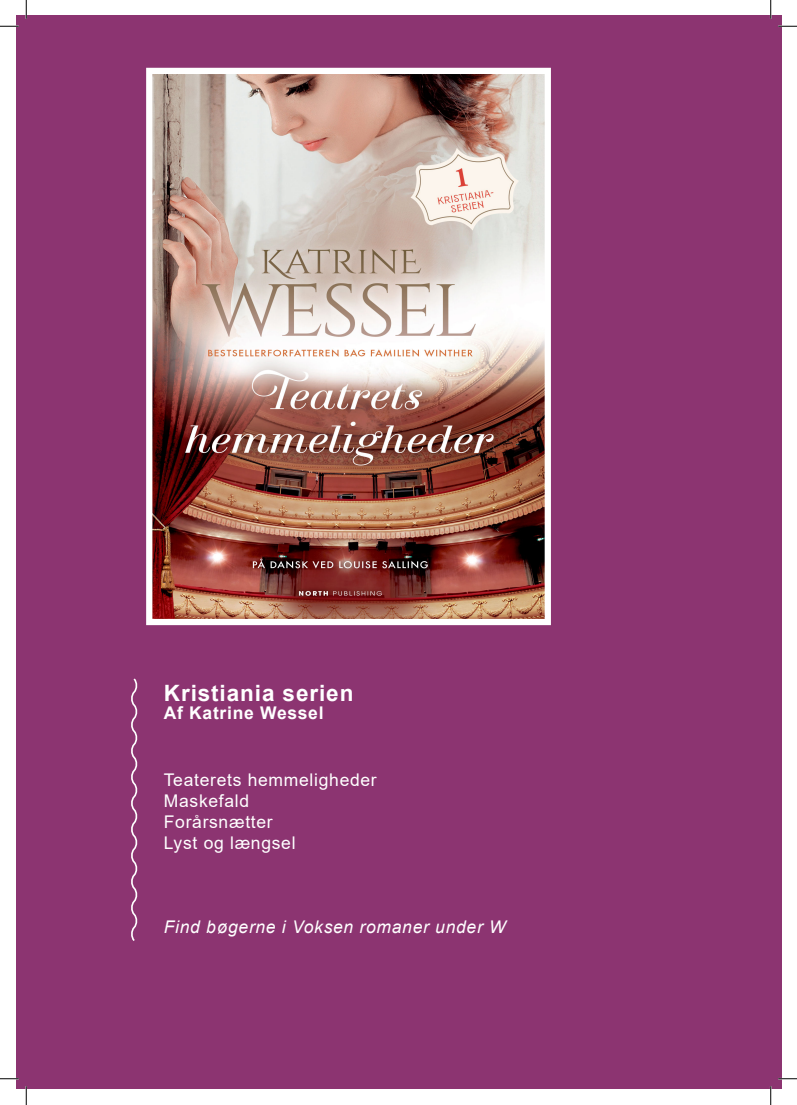
<style>
.page{position:relative;width:797px;height:1105px;background:#fff}
.page>*{position:absolute;margin:0;border:0;box-sizing:border-box;transform-origin:0 0}
.Body_Text{font:700 22.5px "Arial";letter-spacing:.04em;color:#fff}
.Body_Text-2{font:17.5px/21px "Arial";letter-spacing:.04em;color:#fff}
.Body_Text-3{font:italic 17.5px "Arial";letter-spacing:.04em;color:#fff}
.Body_Text-4{font:700 17.5px "Arial";letter-spacing:.04em;color:#fff}
</style>
<div class="page">
<div style="left:16px;top:16px;width:765px;height:1073px;background:#8c3471"></div>
<img style="left:153px;top:75px;width:391px;height:543px">
<div style="left:146px;top:68px;width:405px;height:557px;border:6px solid #fff"></div>
<svg style="left:131px;top:678px;width:7px;height:263px"></svg>
<svg style="left:0;top:25px;width:19px;height:2px"></svg>
<svg style="left:778px;top:25px;width:19px;height:2px"></svg>
<svg style="left:0;top:1078px;width:19px;height:1px"></svg>
<svg style="left:778px;top:1078px;width:19px;height:1px"></svg>
<svg style="left:25px;top:0;width:2px;height:19px"></svg>
<svg style="left:25px;top:1086px;width:2px;height:19px"></svg>
<svg style="left:770px;top:0;width:1px;height:19px"></svg>
<svg style="left:770px;top:1086px;width:1px;height:19px"></svg>
<p class="Body_Text" style="left:164px;top:678px;width:191px">Kristiania serien</p>
<p class="Body_Text-4" style="left:164px;top:700px;width:161px">Af Katrine Wessel</p>
<p class="Body_Text-2" style="left:164px;top:770px;width:214px">Teaterets hemmeligheder<br>Maskefald<br>Forårsnætter<br>Lyst og længsel</p>
<p class="Body_Text-3" style="left:164px;top:916px;width:343px">Find bøgerne i Voksen romaner under W</p>
</div>
